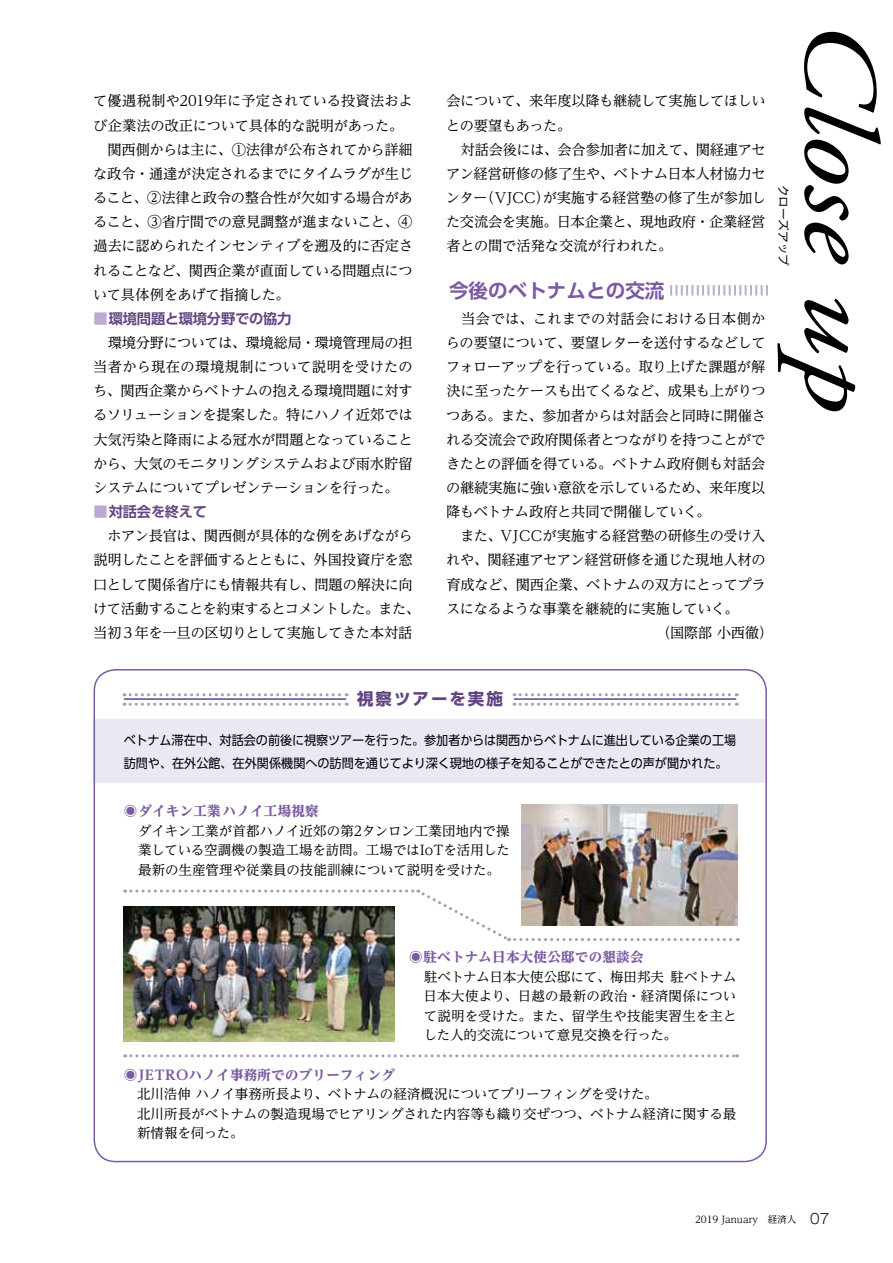
<style>
.page{position:relative;width:893px;height:1263px;background:#fff}
.page>*{position:absolute;margin:0;border:0;box-sizing:border-box;transform-origin:0 0}
.t1{font:italic 105px "Adobe Garamond Pro";color:#000;scale:1.2 1}
.t2{font:700 19.5px "UD Shin Go Pro De";letter-spacing:.005em;color:#7b59a3}
.t3{font:700 16.5px "UD Shin Go Pro";letter-spacing:.12em;color:#624482}
.t4{font:14.25px/24.2px "UD Reimin Pro";letter-spacing:-.02em;color:#000}
.t5{font:700 14.25px "UD Shin Go Pr 6 De";letter-spacing:-.015em;color:#624482}
.t6{font:14.25px "UD Reimin Pro";letter-spacing:.02em;color:#000}
.t7{font:13.5px/19.5px "UD Reimin Pro";letter-spacing:-.01em;color:#000;text-align:justify}
.t8{font:800 13.5px "UD Reimin Pro";letter-spacing:.02em;color:#7b59a3}
.t9{font:12.75px/22.5px "UD Shin Go Pro";letter-spacing:-.005em;color:#000;scale:.95 1}
.t10{font:11.55px "Gothic MB101 Pro";color:#000}
.t11{font:9.6px "UD Reimin Pro";color:#000}
.s1{color:#bbaad2}
.s2{font-family:"Gothic MB101 Pro";font-weight:300;font-size:13.8px}
</style>
<div class="page">
<div style="left:94px;top:719px;width:671px;height:64px;background:#ebe7f3"></div>
<img style="left:522px;top:804px;width:216px;height:85px">
<img style="left:124px;top:906px;width:270px;height:136px">
<svg style="left:124px;top:703px;width:223px;height:3px"></svg>
<svg style="left:514px;top:703px;width:223px;height:3px"></svg>
<hr style="left:124px;top:698px;width:222px;height:2px;background:#624482">
<svg style="left:124px;top:693px;width:223px;height:3px"></svg>
<hr style="left:514px;top:698px;width:222px;height:2px;background:#624482">
<svg style="left:514px;top:693px;width:223px;height:3px"></svg>
<svg style="left:670px;top:285px;width:98px;height:11px"></svg>
<img style="left:125px;top:889px;width:613px;height:53px">
<svg style="left:125px;top:1054px;width:613px;height:3px"></svg>
<div style="left:94px;top:669px;width:673px;height:493px;border:2px solid #7b59a3;border-radius:21px"></div>
<p class="t4" style="left:93px;top:89px;width:321px">て優遇税制や2019年に予定されている投資法および企業法の改正について具体的な説明があった。　関西側からは主に、①法律が公布されてから詳細な政令・通達が決定されるまでにタイムラグが生じること、②法律と政令の整合性が欠如する場合があること、③省庁間での意見調整が進まないこと、④過去に認められたインセンティブを遡及的に否定されることなど、関西企業が直面している問題点について具体例をあげて指摘した。</p>
<p class="t5" style="left:93px;top:307px;width:200px"><span class="s1">■</span>環境問題と環境分野での協力</p>
<p class="t4" style="left:93px;top:330px;width:321px;text-align:justify">　環境分野については、環境総局・環境管理局の担当者から現在の環境規制について説明を受けたのち、関西企業からベトナムの抱える環境問題に対するソリューションを提案した。特にハノイ近郊では大気汚染と降雨による冠水が問題となっていることから、大気のモニタリングシステムおよび雨水貯留システムについてプレゼンテーションを行った。</p>
<p class="t5" style="left:93px;top:500px;width:115px"><span class="s1">■</span>対話会を終えて</p>
<p class="t4" style="left:93px;top:523px;width:328px">　ホアン長官は、関西側が具体的な例をあげながら説明したことを評価するとともに、外国投資庁を窓口として関係省庁にも情報共有し、問題の解決に向けて活動することを約束するとコメントした。また、当初３年を一旦の区切りとして実施してきた本対話</p>
<p class="t4" style="left:446px;top:89px;width:321px">会について、来年度以降も継続して実施してほしいとの要望もあった。<br>　対話会後には、会合参加者に加えて、関経連アセアン経営研修の修了生や、ベトナム日本人材協力センター（VJCC）が実施する経営塾の修了生が参加した交流会を実施。日本企業と、現地政府・企業経営者との間で活発な交流が行われた。</p>
<h2 class="t2" style="left:449px;top:274px;width:217px">今後のベトナムとの交流</h2>
<p class="t6" style="left:446px;top:307px;width:321px">　当会では、これまでの対話会における日本側か</p>
<p class="t4" style="left:446px;top:330px;width:321px">らの要望について、要望レターを送付するなどして</p>
<p class="t4" style="left:446px;top:354px;width:321px">フォローアップを行っている。取り上げた課題が解</p>
<p class="t4" style="left:446px;top:378px;width:321px">決に至ったケースも出てくるなど、成果も上がりつ</p>
<p class="t4" style="left:446px;top:403px;width:321px">つある。また、参加者からは対話会と同時に開催さ</p>
<p class="t4" style="left:446px;top:427px;width:321px">れる交流会で政府関係者とつながりを持つことがで</p>
<p class="t4" style="left:446px;top:451px;width:321px">きたとの評価を得ている。ベトナム政府側も対話会</p>
<p class="t4" style="left:446px;top:475px;width:321px">の継続実施に強い意欲を示しているため、来年度以</p>
<p class="t4" style="left:446px;top:499px;width:266px">降もベトナム政府と共同で開催していく。</p>
<p class="t4" style="left:446px;top:523px;width:321px">　また、VJCCが実施する経営塾の研修生の受け入</p>
<p class="t4" style="left:446px;top:547px;width:321px">れや、関経連アセアン経営研修を通じた現地人材の</p>
<p class="t4" style="left:446px;top:572px;width:321px">育成など、関西企業、ベトナムの双方にとってプラ</p>
<p class="t4" style="left:446px;top:596px;width:294px">スになるような事業を継続的に実施していく。</p>
<p class="t4" style="left:656px;top:620px;width:118px">（国際部 小西徹）</p>
<h1 class="t1" style="left:902px;top:19px;width:341px;rotate:90deg">Close up</h1>
<p class="t10" style="left:793px;top:185px;width:82px;rotate:90deg">クローズアップ</p>
<p class="t3" style="left:357px;top:685px;width:147px">視察ツアーを実施</p>
<p class="t9" style="left:124px;top:729px;width:646px">ベトナム滞在中、対話会の前後に視察ツアーを行った。参加者からは関西からベトナムに進出している企業の工場訪問や、在外公館、在外関係機関への訪問を通じてより深く現地の様子を知ることができたとの声が聞かれた。</p>
<p class="t8" style="left:124px;top:800px;width:196px">◉ダイキン工業ハノイ工場視察</p>
<p class="t7" style="left:138px;top:821px;width:374px">ダイキン工業が首都ハノイ近郊の第2タンロン工業団地内で操業している空調機の製造工場を訪問。工場ではIoTを活用した最新の生産管理や従業員の技能訓練について説明を受けた。</p>
<p class="t8" style="left:409px;top:946px;width:236px">◉駐ベトナム日本大使公邸での懇談会</p>
<p class="t7" style="left:423px;top:966px;width:315px">駐ベトナム日本大使公邸にて、梅田邦夫 駐ベトナム日本大使より、日越の最新の政治・経済関係について説明を受けた。また、留学生や技能実習生を主とした人的交流について意見交換を行った。</p>
<p class="t8" style="left:124px;top:1064px;width:273px">◉JETROハノイ事務所でのブリーフィング</p>
<p class="t7" style="left:137px;top:1084px;width:601px;text-align:left">北川浩伸 ハノイ事務所長より、ベトナムの経済概況についてブリーフィングを受けた。<br>北川所長がべトナムの製造現場でヒアリングされた内容等も織り交ぜつつ、ベトナム経済に関する最新情報を伺った。</p>
<p class="t11" style="left:695px;top:1211px;width:136px">2019 January　経済人 <span class="s2">07</span></p>
</div>
